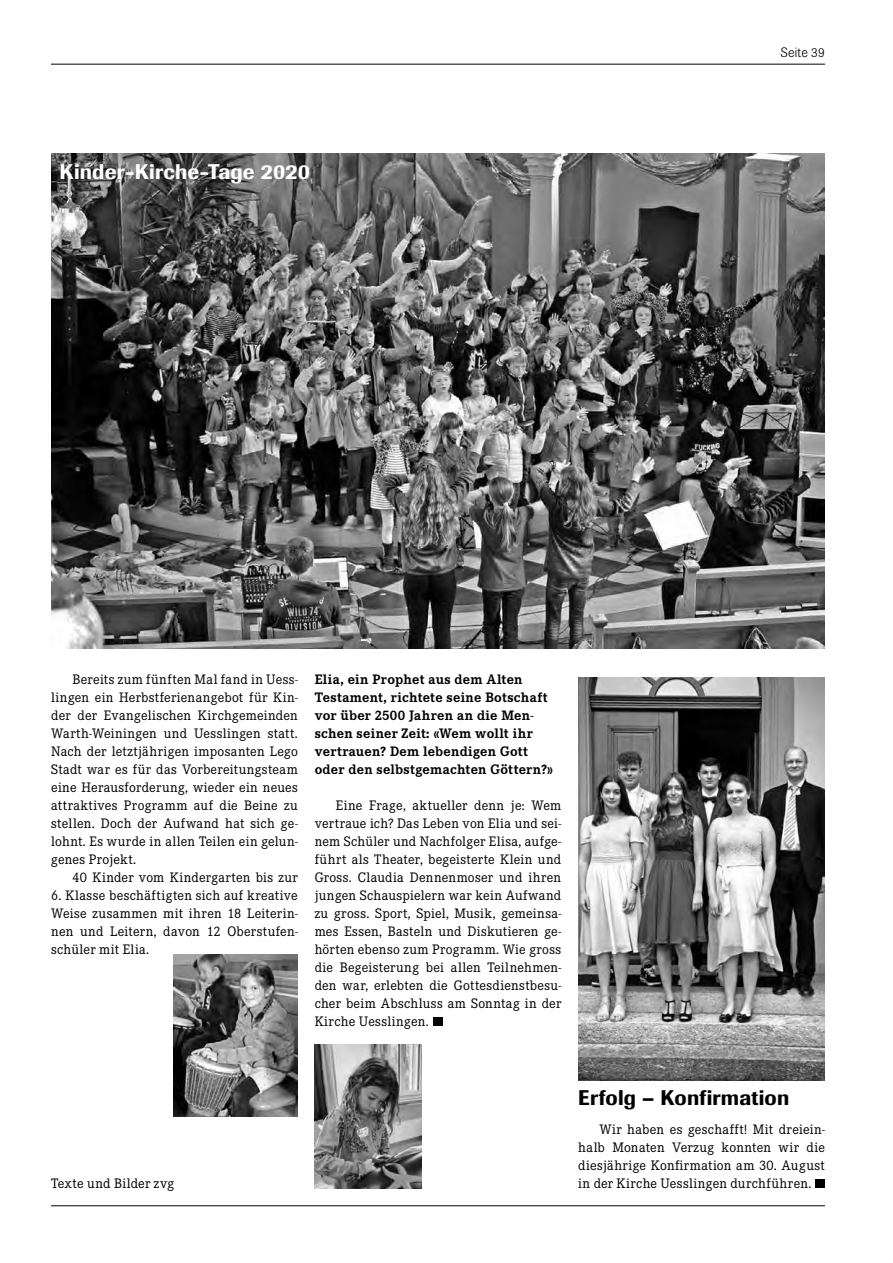
<style>
.page{position:relative;width:893px;height:1263px;background:#fff}
.page>*{position:absolute;margin:0;border:0;box-sizing:border-box;transform-origin:0 0}
.t1{font:500 21px "Imago";letter-spacing:.01em;color:#fff}
.t2{font:500 21px "Imago";letter-spacing:.01em;color:#000}
.t3{font:13.5px/18px "Corporate EBQ";letter-spacing:.02em;color:#000;text-align:justify}
.t4{font:700 13.5px/18px "Corporate EBQ";letter-spacing:.02em;color:#000}
.t5{font:300 13.5px "Imago";letter-spacing:.015em;color:#000}
</style>
<div class="page">
<hr style="left:51px;top:64px;width:774px;height:1px;background:#000">
<hr style="left:51px;top:1205px;width:774px;height:1px;background:#000">
<img style="left:578px;top:677px;width:247px;height:403px">
<div style="left:815px;top:1179px;width:10px;height:9px;background:#000"></div>
<img style="left:51px;top:154px;width:774px;height:494px">
<img style="left:174px;top:954px;width:124px;height:162px">
<img style="left:315px;top:1044px;width:107px;height:144px">
<div style="left:433px;top:1017px;width:10px;height:9px;background:#000"></div>
<h1 class="t1" style="left:60px;top:159px;width:252px">Kinder-Kirche-Tage 2020</h1>
<p class="t5" style="left:781px;top:45px;width:46px">Seite 39</p>
<p class="t3" style="left:51px;top:670px;width:248px;text-indent:21px">Bereits zum fünften Mal fand in Uess&shy;lingen ein Herbstferienangebot für Kin&shy;der der Evangelischen Kirchgemeinden Warth-Weiningen und Uesslingen statt.<br>Nach der letztjährigen imposanten Lego Stadt war es für das Vorbereitungsteam eine Herausforderung, wieder ein neues attraktives Programm auf die Beine zu stellen. Doch der Aufwand hat sich ge&shy;lohnt. Es wurde in allen Teilen ein gelun&shy;genes Projekt.</p>
<p class="t3" style="left:73px;top:868px;width:227px">40 Kinder vom Kindergarten bis zur</p>
<p class="t3" style="left:51px;top:886px;width:248px">6. Klasse beschäftigten sich auf kreative Weise zusammen mit ihren 18 Leiterin&shy;nen und Leitern, davon 12 Oberstufen&shy;schüler mit Elia.</p>
<p class="t4" style="left:315px;top:670px;width:240px">Elia, ein Prophet aus dem Alten Testament, richtete seine Botschaft vor über 2500 Jahren an die Men&shy;schen seiner Zeit: «Wem wollt ihr vertrauen? Dem lebendigen Gott oder den selbstgemachten Göttern?»</p>
<p class="t3" style="left:315px;top:796px;width:248px;text-indent:21px">Eine Frage, aktueller denn je: Wem vertraue ich? Das Leben von Elia und sei&shy;nem Schüler und Nachfolger Elisa, aufge&shy;führt als Theater, begeisterte Klein und Gross. Claudia Dennenmoser und ihren jungen Schauspielern war kein Aufwand zu gross. Sport, Spiel, Musik, gemeinsa&shy;mes Essen, Basteln und Diskutieren ge&shy;hörten ebenso zum Programm. Wie gross die Begeisterung bei allen Teilnehmen&shy;den war, erlebten die Gottesdienstbesu&shy;cher beim Abschluss am Sonntag in der Kirche Uesslingen.</p>
<p class="t3" style="left:51px;top:1174px;width:125px">Texte und Bilder zvg</p>
<h1 class="t2" style="left:578px;top:1085px;width:212px">Erfolg – Konfirmation</h1>
<p class="t3" style="left:578px;top:1120px;width:248px;text-indent:21px">Wir haben es geschafft! Mit dreiein&shy;halb Monaten Verzug konnten wir die diesjährige Konfirmation am 30. August in der Kirche Uesslingen durchführen.</p>
</div>
